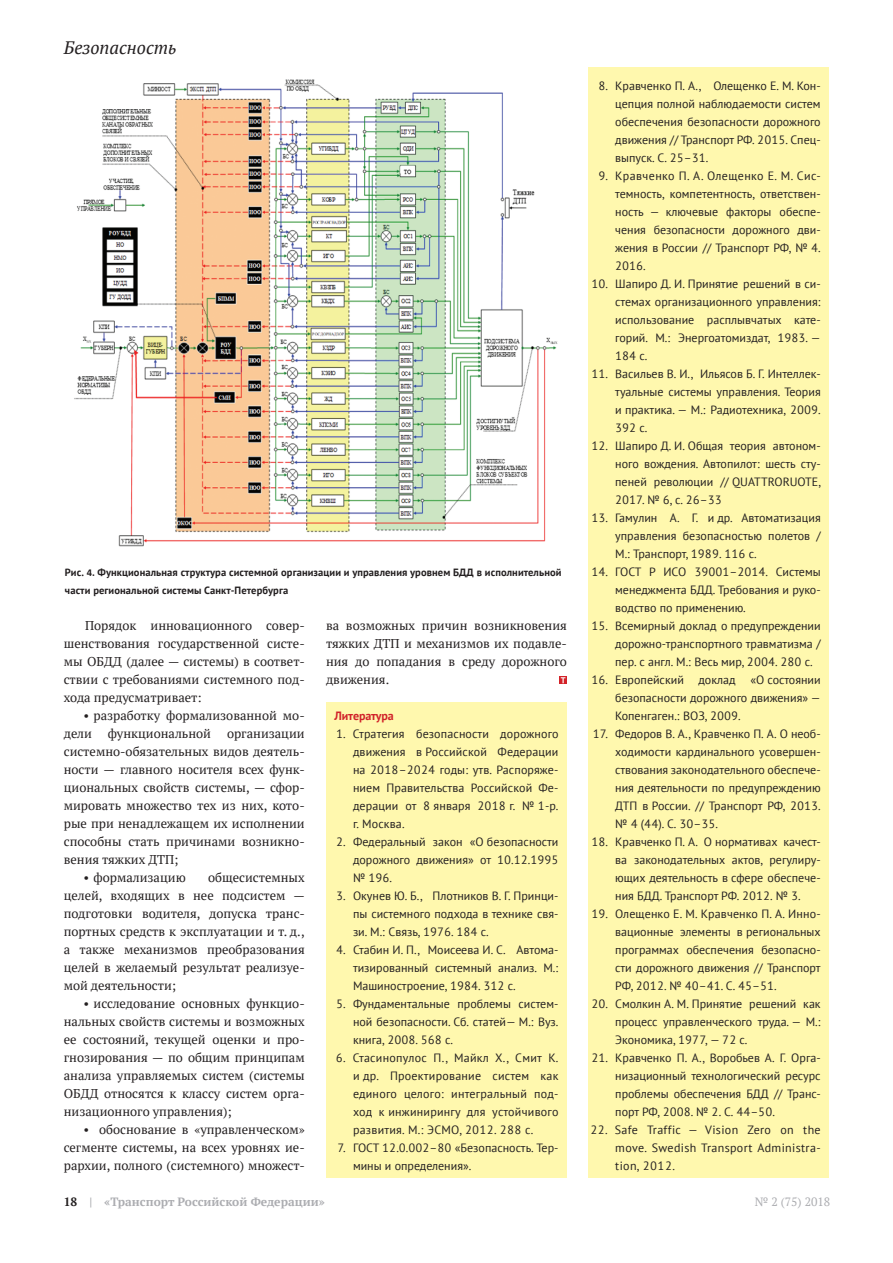
<style>
.page{position:relative;width:893px;height:1263px;background:#fff}
.page>*{position:absolute;margin:0;border:0;box-sizing:border-box;transform-origin:0 0}
.t1{font:italic 18px "PT Serif";color:#231f20}
.t2{font:12.75px/18px "PT Serif";color:#231f20;text-align:justify}
.t3{font:12px/18px "PT Sans";color:#231f20;text-align:justify}
.t4{font:700 12px "PT Serif";color:#acadb1}
.t5{font:12px "PT Serif";color:#acadb1}
.t6{font:700 12px "PT Sans";letter-spacing:-.01em;color:#d1232a}
.t7{font:700 10.5px/18px "PT Sans";letter-spacing:.01em;color:#231f20}
.s1{font-family:"Calibri"}
.s2{color:#231f20}
</style>
<div class="page">
<div style="left:588px;top:68px;width:241px;height:1110px;background:#fff8ae"></div>
<div style="left:326px;top:702px;width:241px;height:476px;background:#fff8ae"></div>
<img style="left:74px;top:79px;width:484px;height:468px">
<svg style="left:559px;top:676px;width:8px;height:8px"></svg>
<svg style="left:561px;top:677px;width:4px;height:6px"></svg>
<h1 class="t1" style="left:64px;top:36px;width:114px">Безопасность</h1>
<p class="t7" style="left:65px;top:563px;width:498px">Рис. <span class="s1">4.</span> Функциональная структура системной организации и управления уровнем БДД в исполнительной части региональной системы Санкт-Петербурга</p>
<p class="t2" style="left:64px;top:616px;width:242px;text-indent:21px">Порядок инновационного совер&shy;шенствования государственной систе&shy;мы ОБДД (далее — системы) в соответ&shy;ствии с требованиями системного под&shy;хода предусматривает:</p>
<p class="t2" style="left:64px;top:706px;width:242px;text-indent:20px">• разработку формализованной мо&shy;дели функциональной организации системно-обязательных видов деятель&shy;ности — главного носителя всех функ&shy;циональных свойств системы, — сфор&shy;мировать множество тех из них, кото&shy;рые при ненадлежащем их исполнении способны стать причинами возникно&shy;вения тяжких ДТП;</p>
<p class="t2" style="left:83px;top:868px;width:104px">• формализацию</p>
<p class="t2" style="left:64px;top:868px;width:242px;text-indent:144px">общесистемных целей, входящих в нее подсистем — подготовки водителя, допуска транс&shy;портных средств к эксплуатации и т. д., а также механизмов преобразования целей в желаемый результат реализуе&shy;мой деятельности;</p>
<p class="t2" style="left:64px;top:994px;width:242px;text-indent:20px">• исследование основных функцио&shy;нальных свойств системы и возможных ее состояний, текущей оценки и про&shy;гнозирования — по общим принципам анализа управляемых систем (системы ОБДД относятся к классу систем орга&shy;низационного управления);</p>
<p class="t2" style="left:64px;top:1120px;width:242px;text-indent:20px">• обоснование в «управленческом» сегменте системы, на всех уровнях ие&shy;рархии, полного (системного) множест-</p>
<p class="t2" style="left:326px;top:616px;width:242px">ва возможных причин возникновения тяжких ДТП и механизмов их подавле&shy;ния до попадания в среду дорожного движения.</p>
<p class="t6" style="left:334px;top:708px;width:61px">Литература</p>
<p class="t3" style="left:353px;top:725px;width:207px;text-indent:-17px">1. Стратегия безопасности дорожного движения в Российской Федерации на 2018–2024 годы: утв. Распоряже‑ нием Правительства Российской Фе‑ дерации от 8 января 2018 г. № 1-р. г. Москва.</p>
<p class="t3" style="left:353px;top:833px;width:207px;text-indent:-17px">2. Федеральный закон «О безопасности дорожного движения» от 10.12.1995 № 196.</p>
<p class="t3" style="left:353px;top:887px;width:207px;text-indent:-17px">3. Окунев Ю. Б., Плотников В. Г. Принци‑ пы системного подхода в технике свя‑ зи. М.: Связь, 1976. 184 с.</p>
<p class="t3" style="left:353px;top:941px;width:207px;text-indent:-17px">4. Стабин И. П., Моисеева И. С. Автома‑ тизированный системный анализ. М.:<br>Машиностроение, 1984. 312 с.</p>
<p class="t3" style="left:353px;top:995px;width:207px;text-indent:-17px">5. Фундаментальные проблемы систем‑ ной безопасности. Сб. статей— М.: Вуз. книга, 2008. 568 с.</p>
<p class="t3" style="left:353px;top:1049px;width:207px;text-indent:-17px">6. Стасинопулос П., Майкл Х., Смит К. и др. Проектирование систем как единого целого: интегральный под‑ ход к инжинирингу для устойчивого развития. М.: ЭСМО, 2012. 288 с.</p>
<p class="t3" style="left:353px;top:1139px;width:207px;text-indent:-15px">7. ГОСТ 12.0.002–80 «Безопасность. Тер‑ мины и определения».</p>
<p class="t3" style="left:615px;top:77px;width:207px;text-indent:-17px">8. Кравченко П. А., Олещенко Е. М. Кон‑ цепция полной наблюдаемости систем обеспечения безопасности дорожного движения // Транспорт РФ. 2015. Спец‑ выпуск. С. 25–31.</p>
<p class="t3" style="left:615px;top:167px;width:207px;text-indent:-17px">9. Кравченко П. А. Олещенко Е. М. Сис‑ темность, компетентность, ответствен‑ ность — ключевые факторы обеспе‑ чения безопасности дорожного дви‑ жения в России // Транспорт РФ, № 4.<br>2016.</p>
<p class="t3" style="left:615px;top:275px;width:207px;text-indent:-24px">10. Шапиро Д. И. Принятие решений в си‑ стемах организационного управления: использование расплывчатых кате‑ горий. М.: Энергоатомиздат, 1983. — 184 с.</p>
<p class="t3" style="left:615px;top:365px;width:207px;text-indent:-24px">11. Васильев В. И., Ильясов Б. Г. Интеллек‑ туальные системы управления. Теория и практика. — М.: Радиотехника, 2009.<br>392 с.</p>
<p class="t3" style="left:615px;top:437px;width:207px;text-indent:-24px">12. Шапиро Д. И. Общая теория автоном‑ ного вождения. Автопилот: шесть сту‑ пеней революции // QUATTRORUOTE, 2017. № 6, с. 26–33</p>
<p class="t3" style="left:615px;top:509px;width:207px;text-indent:-24px">13. Гамулин А. Г. и др. Автоматизация управления безопасностью полетов / М.: Транспорт, 1989. 116 с.</p>
<p class="t3" style="left:615px;top:563px;width:207px;text-indent:-24px">14. ГОСТ Р ИСО 39001–2014. Системы менеджмента БДД. Требования и руко‑ водство по применению.</p>
<p class="t3" style="left:615px;top:617px;width:207px;text-indent:-24px">15. Всемирный доклад о предупреждении дорожно-транспортного травматизма / пер. с англ. М.: Весь мир, 2004. 280 с.</p>
<p class="t3" style="left:615px;top:671px;width:207px;text-indent:-24px">16. Европейский доклад «О состоянии безопасности дорожного движения» — Копенгаген.: ВОЗ, 2009.</p>
<p class="t3" style="left:615px;top:725px;width:207px;text-indent:-22px">17. Федоров В. А., Кравченко П. А. О необ‑ ходимости кардинального усовершен‑ ствования законодательного обеспече‑ ния деятельности по предупреждению ДТП в России. // Транспорт РФ, 2013. № 4 (44). С. 30–35.</p>
<p class="t3" style="left:615px;top:833px;width:207px;text-indent:-24px">18. Кравченко П. А. О нормативах качест‑ ва законодательных актов, регулиру‑ ющих деятельность в сфере обеспече‑ ния БДД. Транспорт РФ. 2012. № 3.</p>
<p class="t3" style="left:615px;top:905px;width:207px;text-indent:-24px">19. Олещенко Е. М. Кравченко П. А. Инно‑ вационные элементы в региональных программах обеспечения безопасно‑ сти дорожного движения // Транспорт РФ, 2012. № 40–41. С. 45–51.</p>
<p class="t3" style="left:615px;top:995px;width:207px;text-indent:-24px">20. Смолкин А. М. Принятие решений как процесс управленческого труда. — М.:<br>Экономика, 1977, — 72 с.</p>
<p class="t3" style="left:615px;top:1049px;width:207px;text-indent:-24px">21. Кравченко П. А., Воробьев А. Г. Орга‑ низационный технологический ресурс проблемы обеспечения БДД // Транс‑ порт РФ, 2008. № 2. С. 44–50.</p>
<p class="t3" style="left:615px;top:1121px;width:207px;text-indent:-25px">22. Safe Traffic — Vision Zero on the move. Swedish Transport Administra‑ tion, 2012.</p>
<p class="t4" style="left:64px;top:1194px;width:263px"><span class="s2">18</span> | «Транспорт Российской Федерации»</p>
<p class="t5" style="left:755px;top:1194px;width:77px">№ 2 (75) 2018</p>
</div>
